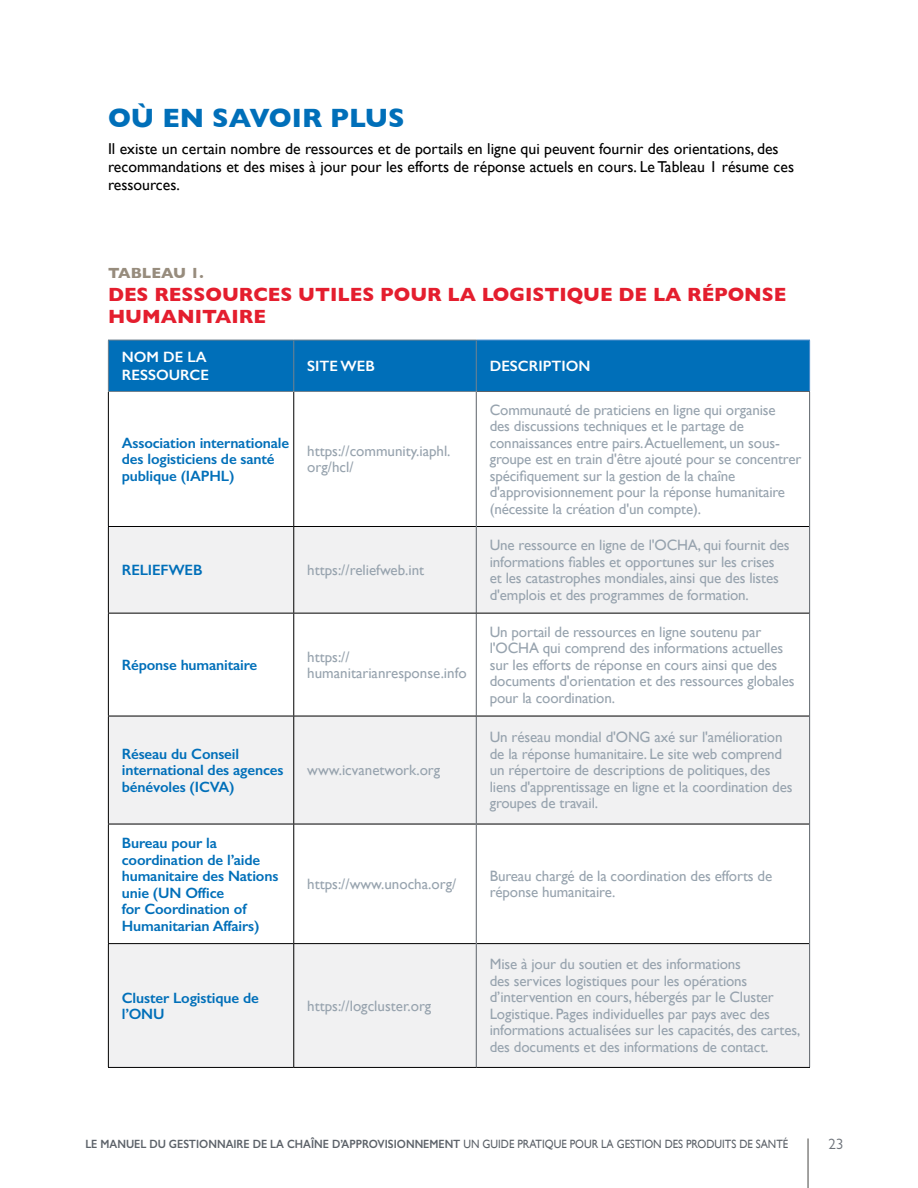
<style>
.page{position:relative;width:918px;height:1188px;background:#fff}
.page>*{position:absolute;margin:0;border:0;box-sizing:border-box;transform-origin:0 0}
.t1{font:700 27px "Gill Sans";color:#006fb9}
.t2{font:700 19.5px/22.5px "Gill Sans";color:#e41e2e}
.t3{font:15.75px/18px "Gill Sans";color:#000}
.t4{font:15px/16.5px "Gill Sans";letter-spacing:-.01em;color:#97a3ae}
.t5{font:600 15px/16.5px "Gill Sans";letter-spacing:-.01em;color:#006fb9}
.t6{font:600 15px/18px "Gill Sans";color:#fff}
.t7{font:700 15px "Gill Sans";color:#978c7d}
.t8{font:15px "Gill Sans MT Pro";color:#6e737a}
.t9{font:600 12px "Gill Sans";color:#5c6269;scale:.9 1}
.s1{font-weight:400}
</style>
<div class="page">
<hr style="left:807px;top:1138px;width:2px;height:50px;background:#858482">
<div style="left:476px;top:526px;width:334px;height:87px;background:#f1f1f2"></div>
<div style="left:476px;top:716px;width:334px;height:108px;background:#f1f1f2"></div>
<div style="left:476px;top:944px;width:334px;height:123px;background:#f1f1f2"></div>
<div style="left:108px;top:340px;width:186px;height:52px;background:#006fb9"></div>
<div style="left:294px;top:340px;width:182px;height:52px;background:#006fb9"></div>
<div style="left:476px;top:340px;width:334px;height:52px;background:#006fb9"></div>
<div style="left:108px;top:526px;width:186px;height:87px;background:#f1f1f2"></div>
<div style="left:294px;top:526px;width:182px;height:87px;background:#f1f1f2"></div>
<div style="left:108px;top:716px;width:186px;height:108px;background:#f1f1f2"></div>
<div style="left:294px;top:716px;width:182px;height:108px;background:#f1f1f2"></div>
<div style="left:108px;top:944px;width:186px;height:123px;background:#f1f1f2"></div>
<div style="left:294px;top:944px;width:182px;height:123px;background:#f1f1f2"></div>
<hr style="left:108px;top:716px;width:1px;height:108px;background:#000">
<hr style="left:108px;top:824px;width:1px;height:119px;background:#000">
<hr style="left:108px;top:944px;width:1px;height:123px;background:#000">
<hr style="left:108px;top:392px;width:1px;height:134px;background:#000">
<hr style="left:293px;top:392px;width:1px;height:134px;background:#000">
<hr style="left:108px;top:527px;width:1px;height:86px;background:#000">
<hr style="left:108px;top:614px;width:1px;height:102px;background:#000">
<hr style="left:293px;top:716px;width:1px;height:108px;background:#000">
<hr style="left:294px;top:526px;width:182px;height:1px;background:#000">
<hr style="left:293px;top:527px;width:1px;height:86px;background:#000">
<hr style="left:477px;top:526px;width:332px;height:1px;background:#000">
<hr style="left:476px;top:716px;width:333px;height:1px;background:#000">
<hr style="left:294px;top:824px;width:182px;height:1px;background:#000">
<hr style="left:293px;top:824px;width:1px;height:119px;background:#000">
<hr style="left:477px;top:824px;width:332px;height:1px;background:#000">
<hr style="left:294px;top:943px;width:182px;height:1px;background:#000">
<hr style="left:293px;top:944px;width:1px;height:123px;background:#000">
<hr style="left:477px;top:943px;width:332px;height:1px;background:#000">
<hr style="left:294px;top:1067px;width:182px;height:1px;background:#000">
<hr style="left:476px;top:1067px;width:334px;height:1px;background:#000">
<hr style="left:477px;top:340px;width:333px;height:1px;background:#5792cd">
<hr style="left:809px;top:340px;width:1px;height:51px;background:#5792cd">
<hr style="left:477px;top:391px;width:333px;height:1px;background:#5c6269">
<hr style="left:476px;top:392px;width:1px;height:134px;background:#5c6269">
<hr style="left:809px;top:392px;width:1px;height:134px;background:#5c6269">
<hr style="left:476px;top:527px;width:1px;height:86px;background:#5c6269">
<hr style="left:809px;top:527px;width:1px;height:86px;background:#5c6269">
<hr style="left:476px;top:614px;width:1px;height:102px;background:#5c6269">
<hr style="left:809px;top:613px;width:1px;height:103px;background:#5c6269">
<hr style="left:476px;top:716px;width:1px;height:108px;background:#5c6269">
<hr style="left:809px;top:716px;width:1px;height:108px;background:#5c6269">
<hr style="left:476px;top:824px;width:1px;height:120px;background:#5c6269">
<hr style="left:809px;top:824px;width:1px;height:120px;background:#5c6269">
<hr style="left:476px;top:944px;width:1px;height:123px;background:#5c6269">
<hr style="left:809px;top:944px;width:1px;height:123px;background:#5c6269">
<hr style="left:294px;top:340px;width:183px;height:1px;background:#73838f">
<hr style="left:476px;top:340px;width:1px;height:51px;background:#73838f">
<hr style="left:294px;top:391px;width:183px;height:1px;background:#73838f">
<hr style="left:108px;top:340px;width:186px;height:1px;background:#73838f">
<hr style="left:108px;top:340px;width:1px;height:51px;background:#73838f">
<hr style="left:293px;top:340px;width:1px;height:51px;background:#73838f">
<hr style="left:108px;top:391px;width:186px;height:1px;background:#73838f">
<hr style="left:294px;top:613px;width:182px;height:1px;background:#000">
<hr style="left:293px;top:614px;width:1px;height:102px;background:#000">
<hr style="left:476px;top:613px;width:333px;height:1px;background:#000">
<hr style="left:294px;top:716px;width:182px;height:1px;background:#000">
<hr style="left:108px;top:526px;width:186px;height:1px;background:#000">
<hr style="left:108px;top:613px;width:186px;height:1px;background:#000">
<hr style="left:108px;top:716px;width:186px;height:1px;background:#000">
<hr style="left:108px;top:824px;width:186px;height:1px;background:#000">
<hr style="left:108px;top:943px;width:186px;height:1px;background:#000">
<hr style="left:108px;top:1067px;width:186px;height:1px;background:#000">
<h2 class="t1" style="left:108px;top:96px;width:298px">OÙ EN SAVOIR PLUS</h2>
<p class="t3" style="left:108px;top:139px;width:688px">Il existe un certain nombre de ressources et de portails en ligne qui peuvent fournir des orientations, des recommandations et des mises à jour pour les efforts de réponse actuels en cours. Le Tableau 1 résume ces ressources.</p>
<p class="t7" style="left:108px;top:261px;width:97px">TABLEAU 1.</p>
<h3 class="t2" style="left:108px;top:282px;width:680px">DES RESSOURCES UTILES POUR LA LOGISTIQUE DE LA RÉPONSE<br>HUMANITAIRE</h3>
<p class="t6" style="left:122px;top:348px;width:89px">NOM DE LA<br>RESSOURCE</p>
<p class="t6" style="left:307px;top:357px;width:69px">SITE WEB</p>
<p class="t6" style="left:490px;top:357px;width:102px">DESCRIPTION</p>
<p class="t5" style="left:122px;top:434px;width:169px">Association internationale des logisticiens de santé publique (IAPHL)</p>
<p class="t4" style="left:307px;top:442px;width:145px">https://community.iaphl. org/hcl/</p>
<p class="t5" style="left:122px;top:562px;width:82px">RELIEFWEB</p>
<p class="t4" style="left:307px;top:562px;width:118px">https://reliefweb.int</p>
<p class="t5" style="left:122px;top:657px;width:137px">Réponse humanitaire</p>
<p class="t4" style="left:307px;top:648px;width:161px">https:// humanitarianresponse.info</p>
<p class="t5" style="left:122px;top:746px;width:163px">Réseau du Conseil international des agences bénévoles (ICVA)</p>
<p class="t4" style="left:307px;top:762px;width:135px">www.icvanetwork.org</p>
<p class="t4" style="left:490px;top:401px;width:313px">Communauté de praticiens en ligne qui organise<br>des discussions techniques et le partage de connaissances entre pairs.Actuellement, un sous&shy;groupe est en train d'être ajouté pour se concentrer spécifiquement sur la gestion de la chaîne d'approvisionnement pour la réponse humanitaire (nécessite la création d'un compte).</p>
<p class="t4" style="left:490px;top:537px;width:301px">Une ressource en ligne de l'OCHA, qui fournit des informations fiables et opportunes sur les crises et les catastrophes mondiales, ainsi que des listes d'emplois et des programmes de formation.</p>
<p class="t4" style="left:490px;top:623px;width:306px">Un portail de ressources en ligne soutenu par l'OCHA qui comprend des informations actuelles sur les efforts de réponse en cours ainsi que des documents d'orientation et des ressources globales pour la coordination.</p>
<p class="t4" style="left:490px;top:729px;width:304px">Un réseau mondial d'ONG axé sur l'amélioration de la réponse humanitaire. Le site web comprend un répertoire de descriptions de politiques, des liens d'apprentissage en ligne et la coordination des groupes de travail.</p>
<p class="t5" style="left:122px;top:835px;width:158px">Bureau pour la coordination de l’aide humanitaire des Nations unie (UN Office<br>for Coordination of<br>Humanitarian Affairs)</p>
<p class="t4" style="left:307px;top:876px;width:151px">https://www.unocha.org/</p>
<p class="t4" style="left:490px;top:867px;width:284px">Bureau chargé de la coordination des efforts de réponse humanitaire.</p>
<p class="t5" style="left:122px;top:989px;width:138px">Cluster Logistique de l’ONU</p>
<p class="t4" style="left:307px;top:997px;width:126px">https://logcluster.org</p>
<p class="t4" style="left:490px;top:956px;width:312px">Mise à jour du soutien et des informations<br>des services logistiques pour les opérations d’intervention en cours, hébergés par le Cluster Logistique. Pages individuelles par pays avec des informations actualisées sur les capacités, des cartes, des documents et des informations de contact.</p>
<p class="t9" style="left:85px;top:1136px;width:783px">LE MANUEL DU GESTIONNAIRE DE LA CHAÎNE D’APPROVISIONNEMENT <span class="s1">UN GUIDE PRATIQUE POUR LA GESTION DES PRODUITS DE SANTÉ</span></p>
<p class="t8" style="left:829px;top:1135px;width:16px">23</p>
</div>
